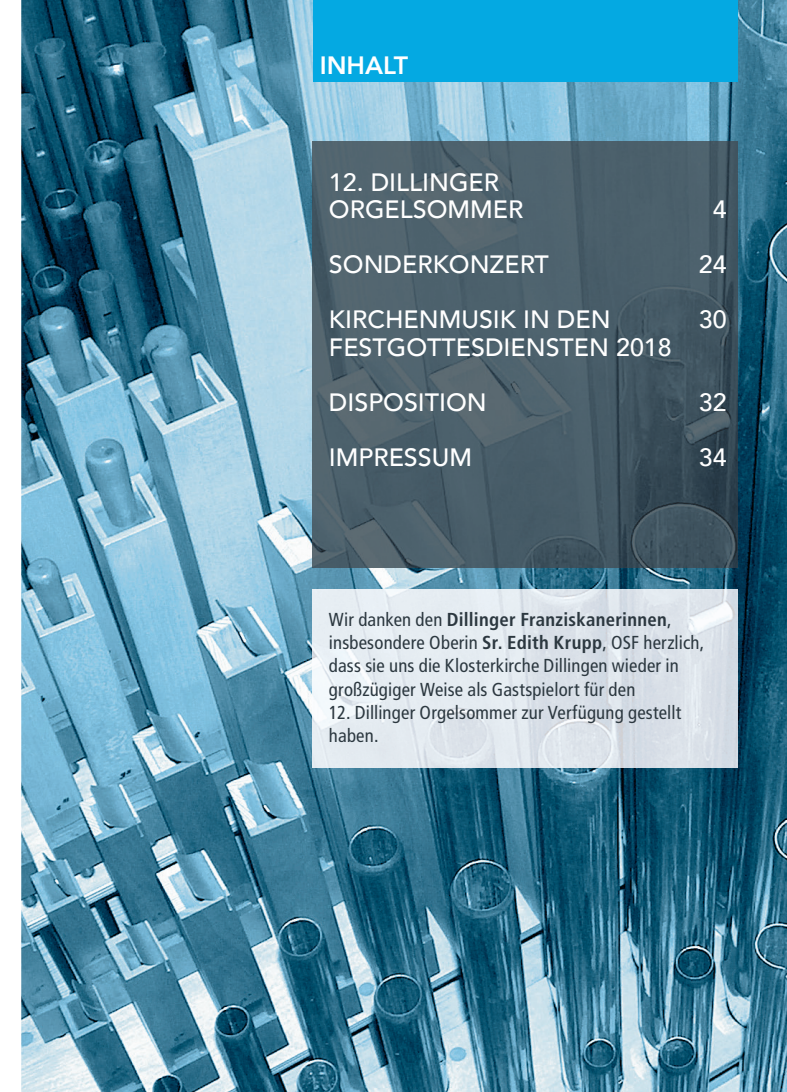
<style>
.page{position:relative;width:787px;height:1092px;background:#fff}
.page>*{position:absolute;margin:0;border:0;box-sizing:border-box;transform-origin:0 0}
.t1{font:500 25px/27.5px "Avenir";color:#fff}
.t2{font:800 25px "Avenir";color:#fff}
.t3{font:condensed 18.75px/23px "Frutiger LT Std";letter-spacing:.01em;color:#2c3840}
.s1{font-weight:700}
</style>
<div class="page">
<img style="left:21px;top:0;width:766px;height:1091px">
<img style="left:313px;top:141px;width:424px;height:426px">
<div style="left:313px;top:0;width:424px;height:81px;background:#04a9e2"></div>
<img style="left:313px;top:590px;width:424px;height:177px">
<h1 class="t2" style="left:320px;top:46px;width:90px">INHALT</h1>
<h1 class="t1" style="left:329px;top:167px;width:196px">12. DILLINGER<br>ORGELSOMMER</h1>
<h1 class="t1" style="left:712px;top:194px;width:15px">4</h1>
<h1 class="t1" style="left:329px;top:249px;width:221px">SONDERKONZERT</h1>
<h1 class="t1" style="left:699px;top:249px;width:29px">24</h1>
<h1 class="t1" style="left:329px;top:304px;width:283px">KIRCHENMUSIK IN DEN</h1>
<h1 class="t1" style="left:699px;top:304px;width:29px">30</h1>
<h1 class="t1" style="left:329px;top:332px;width:344px">FESTGOTTESDIENSTEN 2018</h1>
<h1 class="t1" style="left:329px;top:387px;width:159px">DISPOSITION</h1>
<h1 class="t1" style="left:699px;top:387px;width:29px">32</h1>
<h1 class="t1" style="left:329px;top:442px;width:145px">IMPRESSUM</h1>
<h1 class="t1" style="left:699px;top:442px;width:29px">34</h1>
<p class="t3" style="left:329px;top:608px;width:377px">Wir danken den <span class="s1">Dillinger Franziskanerinnen</span>, insbesondere Oberin <span class="s1">Sr. Edith Krupp</span>, OSF herzlich, dass sie uns die Klosterkirche Dillingen wieder in großzügiger Weise als Gastspielort für den</p>
<p class="t3" style="left:329px;top:700px;width:354px">12. Dillinger Orgelsommer zur Verfügung gestellt haben.</p>
</div>
